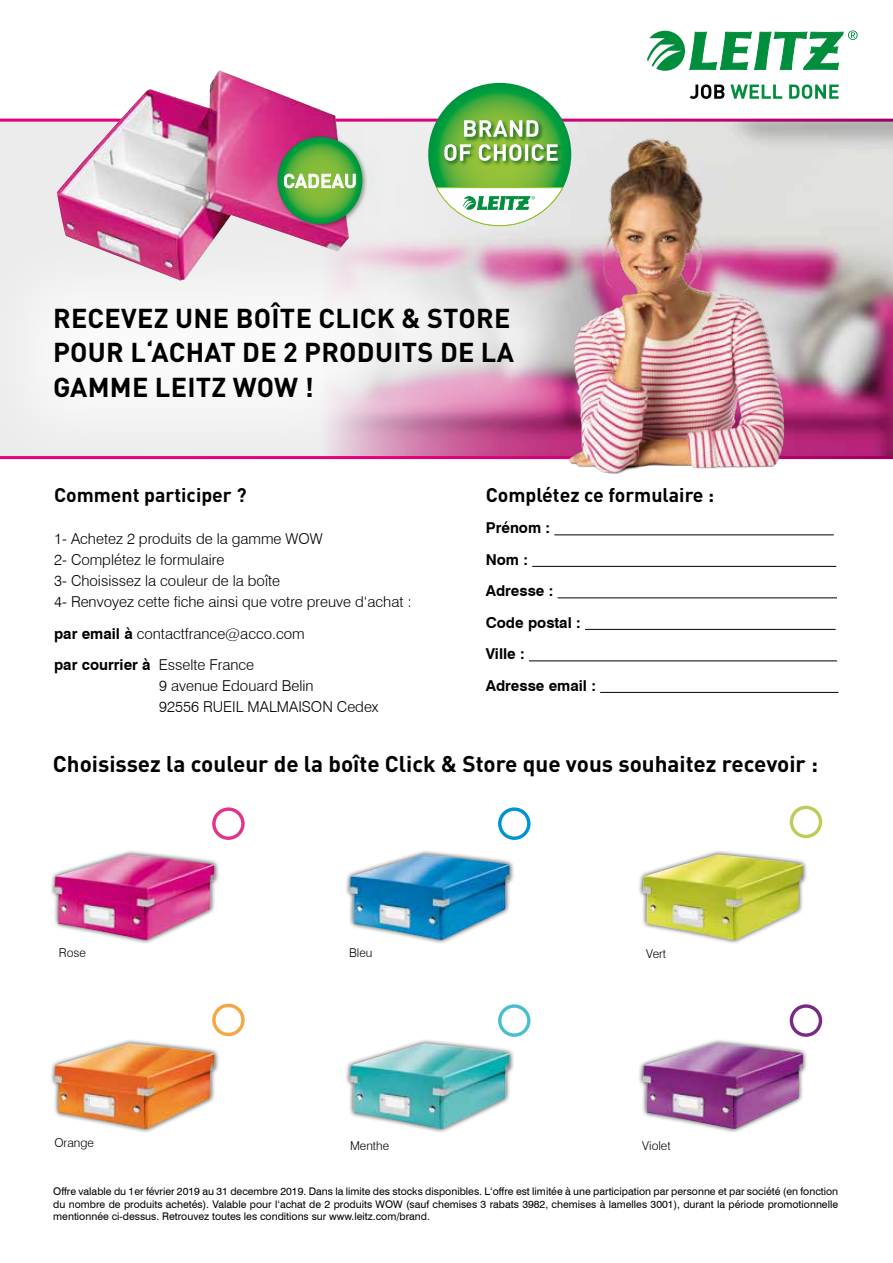
<style>
.page{position:relative;width:893px;height:1263px;background:#fff}
.page>*{position:absolute;margin:0;border:0;box-sizing:border-box;transform-origin:0 0}
.t1{font:700 27px/34.5px "DIN Pro";letter-spacing:.01em;color:#000}
.t2{font:700 22.5px "DIN Pro";color:#000}
.t3{font:700 19.5px "DIN Pro";color:#000}
.t4{font:500 18.9px "DIN Pro";letter-spacing:.02em;color:#fff}
.t5{font:300 15px/21px "Swiss 721 BT";color:#000}
.t6{font:700 15px/31.5px "Swiss 721 BT";color:#000}
.t7{font:300 12.15px "Swiss 721 BT";color:#000}
.t8{font:10.5px/12.6px "Swiss 721 BT";color:#000;text-align:justify}
.s1{font-weight:700}
</style>
<div class="page">
<hr style="left:554px;top:534px;width:280px;height:1px;background:#000">
<hr style="left:532px;top:566px;width:304px;height:1px;background:#000">
<hr style="left:558px;top:597px;width:279px;height:1px;background:#000">
<hr style="left:585px;top:629px;width:251px;height:1px;background:#000">
<hr style="left:529px;top:660px;width:308px;height:1px;background:#000">
<hr style="left:600px;top:692px;width:238px;height:1px;background:#000">
<div style="left:49px;top:849px;width:171px;height:96px;background:#000;opacity:.75"></div>
<img style="left:54px;top:854px;width:161px;height:86px">
<svg style="left:214px;top:809px;width:29px;height:29px"></svg>
<div style="left:212px;top:807px;width:33px;height:33px;border:3px solid #e3338b;border-radius:50%"></div>
<div style="left:344px;top:849px;width:171px;height:96px;background:#000;opacity:.75"></div>
<img style="left:350px;top:854px;width:160px;height:86px">
<svg style="left:500px;top:809px;width:29px;height:29px"></svg>
<div style="left:498px;top:807px;width:32px;height:33px;border:3px solid #0093d4;border-radius:50%"></div>
<div style="left:637px;top:1038px;width:171px;height:96px;background:#000;opacity:.75"></div>
<img style="left:643px;top:1043px;width:160px;height:86px">
<svg style="left:791px;top:1006px;width:29px;height:29px"></svg>
<div style="left:790px;top:1004px;width:32px;height:33px;border:3px solid #792a86;border-radius:50%"></div>
<div style="left:49px;top:1038px;width:171px;height:96px;background:#000;opacity:.75"></div>
<img style="left:54px;top:1043px;width:161px;height:86px">
<svg style="left:214px;top:1005px;width:29px;height:29px"></svg>
<div style="left:212px;top:1004px;width:33px;height:32px;border:3px solid #f7a742;border-radius:50%"></div>
<div style="left:344px;top:1038px;width:171px;height:96px;background:#000;opacity:.75"></div>
<img style="left:350px;top:1043px;width:160px;height:86px">
<svg style="left:500px;top:1006px;width:29px;height:29px"></svg>
<div style="left:498px;top:1004px;width:32px;height:33px;border:3px solid #4abdcf;border-radius:50%"></div>
<div style="left:637px;top:849px;width:171px;height:96px;background:#000;opacity:.75"></div>
<img style="left:643px;top:854px;width:160px;height:86px">
<div style="left:790px;top:806px;width:32px;height:32px;border:3px solid #bccd5d;border-radius:50%"></div>
<svg style="left:647px;top:30px;width:211px;height:41px"></svg>
<svg style="left:690px;top:84px;width:34px;height:15px"></svg>
<svg style="left:730px;top:85px;width:52px;height:14px"></svg>
<svg style="left:789px;top:84px;width:50px;height:15px"></svg>
<div style="left:0;top:224px;width:592px;height:254px;background:#fff;opacity:.75"></div>
<img style="left:57px;top:70px;width:292px;height:211px">
<div style="left:275px;top:134px;width:93px;height:95px;background:#000;opacity:.35"></div>
<div style="left:253px;top:140px;width:135px;height:82px;background:#008d3c;opacity:.75"></div>
<svg style="left:278px;top:137px;width:84px;height:87px;background:#6fa65c"></svg>
<hr style="left:0;top:456px;width:893px;height:3px;background:#fff">
<img style="left:409px;top:105px;width:484px;height:373px">
<svg style="left:428px;top:83px;width:143px;height:143px;background:#42aa3c"></svg>
<svg style="left:435px;top:187px;width:129px;height:40px"></svg>
<div style="left:443px;top:143px;width:121px;height:24px;background:#005420;opacity:.75"></div>
<svg style="left:444px;top:144px;width:114px;height:17px"></svg>
<div style="left:463px;top:119px;width:81px;height:24px;background:#005420;opacity:.75"></div>
<svg style="left:464px;top:120px;width:75px;height:17px"></svg>
<h3 class="t4" style="left:283px;top:168px;width:75px">CADEAU</h3>
<h1 class="t1" style="left:53px;top:300px;width:462px">RECEVEZ UNE BOÎTE CLICK &amp; STORE<br>POUR L‘ACHAT DE 2 PRODUITS DE LA<br>GAMME LEITZ WOW !</h1>
<h3 class="t3" style="left:54px;top:481px;width:194px">Comment participer ?</h3>
<h3 class="t5" style="left:54px;top:528px;width:359px">1- Achetez 2 produits de la gamme WOW<br>2- Complétez le formulaire<br>3- Choisissez la couleur de la boîte<br>4- Renvoyez cette fiche ainsi que votre preuve d‘achat :</h3>
<h3 class="t5" style="left:54px;top:618px;width:252px;line-height:31.5px"><span class="s1">par email à</span> contactfrance@acco.com <span class="s1">par courrier à</span> Esselte France</h3>
<h3 class="t5" style="left:159px;top:675px;width:221px">9 avenue Edouard Belin<br>92556 RUEIL MALMAISON Cedex</h3>
<h3 class="t3" style="left:486px;top:481px;width:230px">Complétez ce formulaire :</h3>
<h3 class="t6" style="left:486px;top:512px;width:112px">Prénom :<br>Nom :<br>Adresse :<br>Code postal :<br>Ville :<br>Adresse email :</h3>
<h2 class="t2" style="left:53px;top:748px;width:767px">Choisissez la couleur de la boîte Click &amp; Store que vous souhaitez recevoir :</h2>
<p class="t7" style="left:59px;top:945px;width:29px">Rose</p>
<p class="t7" style="left:349px;top:945px;width:25px">Bleu</p>
<p class="t7" style="left:646px;top:946px;width:21px">Vert</p>
<p class="t7" style="left:54px;top:1135px;width:41px">Orange</p>
<p class="t7" style="left:350px;top:1138px;width:41px">Menthe</p>
<p class="t7" style="left:642px;top:1138px;width:30px">Violet</p>
<p class="t8" style="left:53px;top:1185px;width:786px">Offre valable du 1er février 2019 au 31 decembre 2019. Dans la limite des stocks disponibles. L‘offre est limitée à une participation par personne et par société (en fonction du nombre de produits achetés). Valable pour l‘achat de 2 produits WOW (sauf chemises 3 rabats 3982, chemises à lamelles 3001), durant la période promotionnelle mentionnée ci-dessus. Retrouvez toutes les conditions sur www.leitz.com/brand.</p>
</div>
